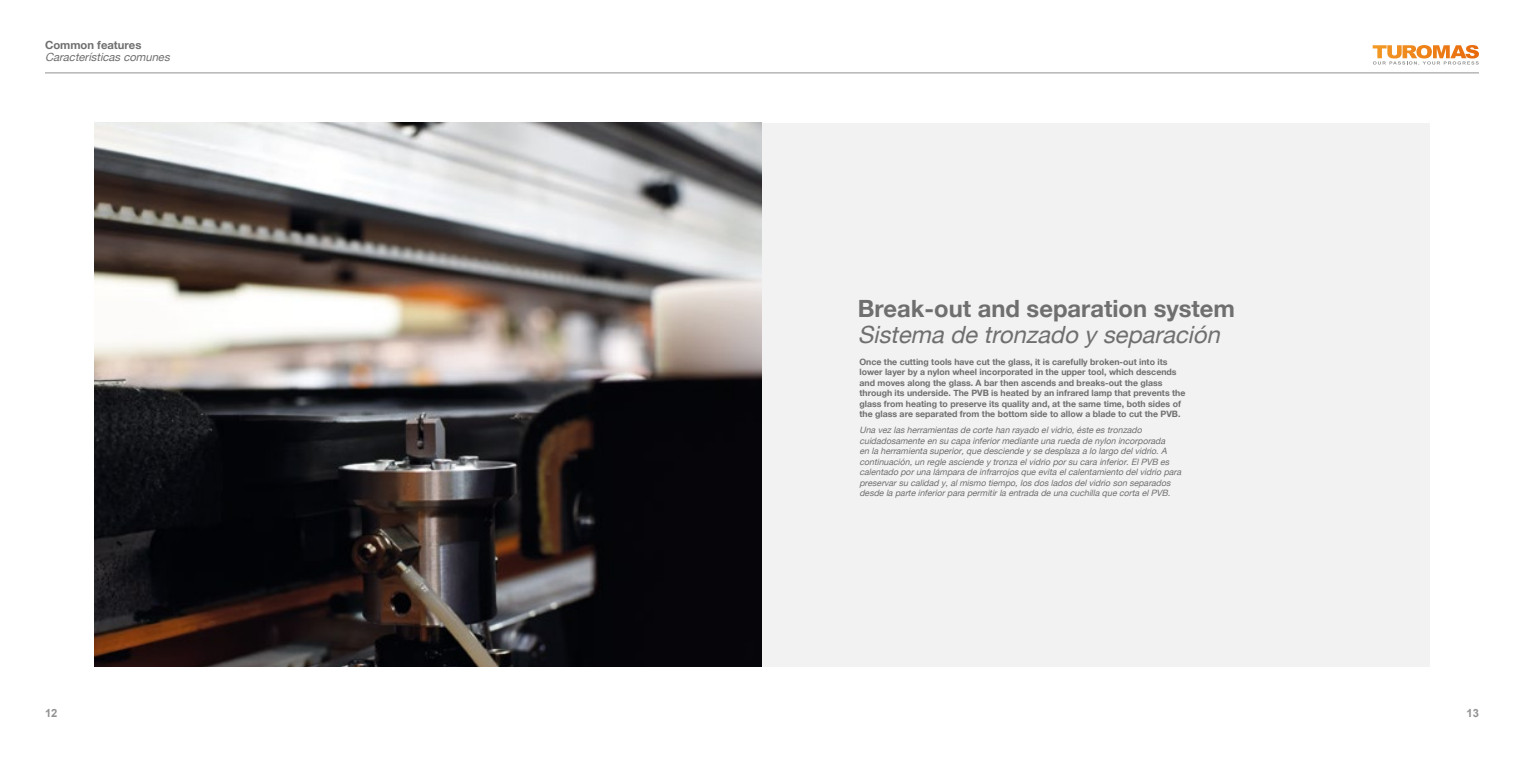
<style>
.page{position:relative;width:1524px;height:762px;background:#fff}
.page>*{position:absolute;margin:0;border:0;box-sizing:border-box;transform-origin:0 0}
.t1{font:700 23.75px "Helvetica Neue";color:#706f6f}
.t2{font:italic 23.75px "Helvetica Neue";color:#706f6f}
.t3{font:italic 11.25px "Helvetica Neue";color:#706f6f}
.t4{font:700 11.25px "Helvetica Neue";color:#706f6f}
.t5{font:700 11.25px "Arial";color:#929292}
.t6{font:italic 8.75px/10.5px "Helvetica Neue";color:#706f6f}
.t7{font:700 8.75px/10.5px "Helvetica Neue";color:#706f6f}
</style>
<div class="page">
<div style="left:762px;top:123px;width:667px;height:544px;background:#f2f2f2"></div>
<img style="left:95px;top:123px;width:667px;height:544px">
<hr style="left:45px;top:73px;width:1434px;height:1px;background:#929292">
<svg style="left:1372px;top:45px;width:107px;height:20px"></svg>
<p class="t4" style="left:45px;top:38px;width:98px">Common features</p>
<p class="t3" style="left:45px;top:51px;width:129px">Características comunes</p>
<h1 class="t1" style="left:857px;top:293px;width:379px">Break-out and separation system</h1>
<h1 class="t2" style="left:857px;top:320px;width:369px">Sistema de tronzado y separación</h1>
<p class="t7" style="left:859px;top:356px;width:327px">Once the cutting tools have cut the glass, it is carefully broken-out into its lower layer by a nylon wheel incorporated in the upper tool, which descends and moves along the glass. A bar then ascends and breaks-out the glass through its underside. The PVB is heated by an infrared lamp that prevents the glass from heating to preserve its quality and, at the same time, both sides of the glass are separated from the bottom side to allow a blade to cut the PVB.</p>
<p class="t6" style="left:859px;top:425px;width:325px">Una vez las herramientas de corte han rayado elvidrio,éste es tronzado cuidadosamente en su capa inferiormediante una rueda de nylon incorporada<br>en la herramienta superior,que desciende y se desplaza a lo largo delvidrio.A continuación,un regle asciende y tronza elvidrio porsu cara inferior.ElPVB es calentado poruna lámpara de infrarrojos que evita elcalentamiento delvidrio para preservarsu calidad y,almismo tiempo,los dos lados delvidrio son separados desde la parte inferiorpara permitirla entrada de una cuchilla que corta elPVB.</p>
<p class="t5" style="left:45px;top:705px;width:14px">12</p>
<p class="t5" style="left:1466px;top:705px;width:14px">13</p>
</div>
